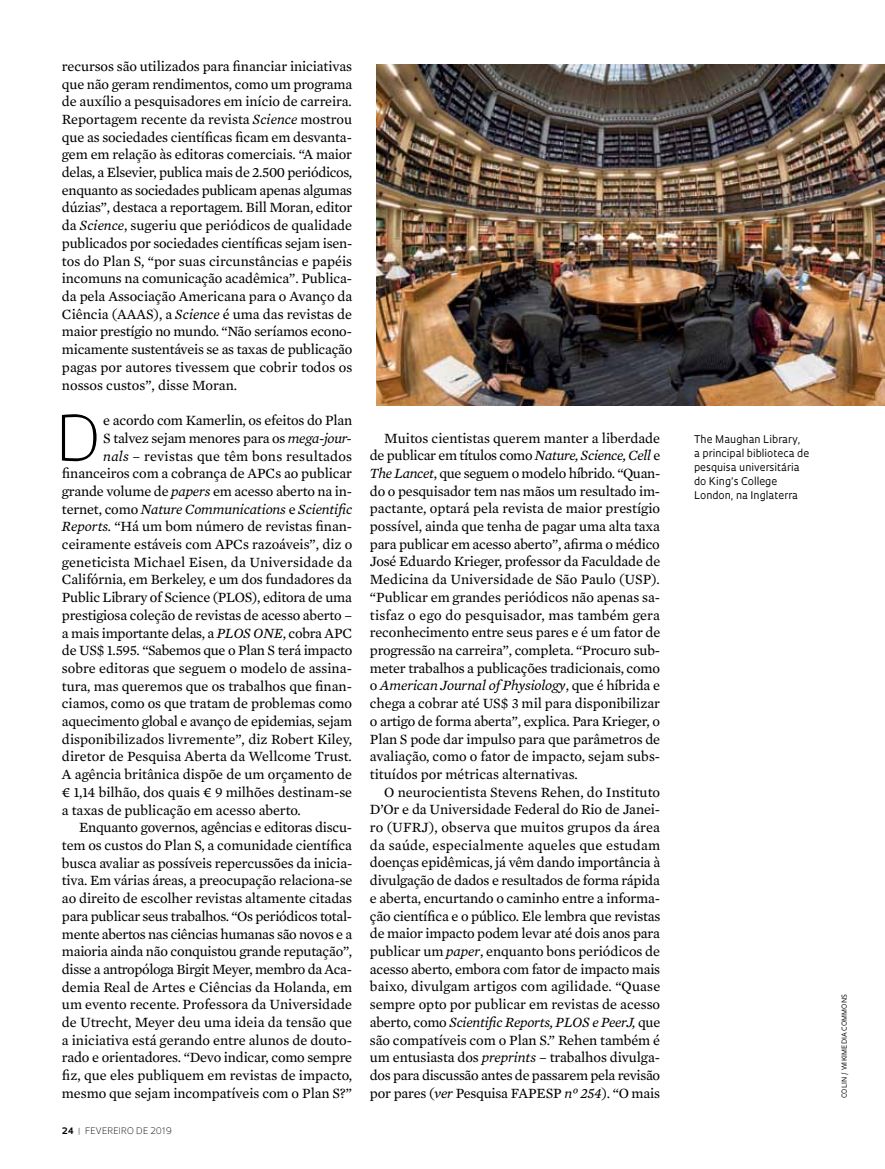
<style>
.page{position:relative;width:885px;height:1169px;background:#fff}
.page>*{position:absolute;margin:0;border:0;box-sizing:border-box;transform-origin:0 0}
.t1{font:300 60.45px "Oculum";color:#000}
.t2{font:14.4px/17.7px "Mercury Text G2";letter-spacing:-.01em;color:#000;text-align:justify}
.t3{font:italic 14.4px "Mercury Text G2";letter-spacing:-.01em;color:#000}
.t4{font:14.4px "Mercury Text G2";letter-spacing:.01em;color:#000}
.t5{font:14.4px "Mercury Text G2";letter-spacing:.015em;color:#000}
.t6{font:10.35px/14.1px "Oculum";color:#000}
.t7{font:300 8.7px "Oculum";letter-spacing:.015em;color:#000}
.t8{font:6.75px "Oculum";letter-spacing:.02em;color:#000}
.s1{font-style:italic}
.s2{font-style:normal}
.s3{font-weight:700}
.s4{font-weight:700;color:#939598}
</style>
<div class="page">
<img style="left:376px;top:64px;width:509px;height:341px">
<p class="t2" style="left:62px;top:56px;width:292px">recursos são utilizados para financiar iniciativas que não geram rendimentos, como um programa de auxílio a pesquisadores em início de carreira.<br>Reportagem recente da revista <span class="s1">Science</span> mostrou que as sociedades científicas ficam em desvanta&shy;gem em relação às editoras comerciais. “A maior delas, a Elsevier, publica mais de 2.500 periódicos, enquanto as sociedades publicam apenas algumas dúzias”, destaca a reportagem. Bill Moran, editor da <span class="s1">Science</span>, sugeriu que periódicos de qualidade publicados por sociedades científicas sejam isen&shy;tos do Plan S, “por suas circunstâncias e papéis incomuns na comunicação acadêmica”. Publica&shy;da pela Associação Americana para o Avanço da Ciência (AAAS), a <span class="s1">Science</span> é uma das revistas de maior prestígio no mundo. “Não seríamos econo&shy;micamente sustentáveis se as taxas de publicação pagas por autores tivessem que cobrir todos os nossos custos”, disse Moran.</p>
<h1 class="t1" style="left:56px;top:396px;width:47px">D</h1>
<p class="t2" style="left:103px;top:411px;width:250px">e acordo com Kamerlin, os efeitos do Plan</p>
<p class="t2" style="left:103px;top:428px;width:250px">S talvez sejam menores para os <span class="s1">mega-jour-</span></p>
<p class="t5" style="left:103px;top:445px;width:250px"><span class="s1">nals</span> – revistas que têm bons resultados</p>
<p class="t2" style="left:62px;top:464px;width:292px">financeiros com a cobrança de APCs ao publicar</p>
<p class="t2" style="left:62px;top:481px;width:292px">grande volume de <span class="s1">papers</span> em acesso aberto na in-</p>
<p class="t3" style="left:62px;top:498px;width:292px"><span class="s2">ternet, como</span> Nature Communications <span class="s2">e</span> Scientific</p>
<p class="t2" style="left:62px;top:517px;width:292px"><span class="s1">Reports.</span> “Há um bom número de revistas finan-</p>
<p class="t2" style="left:62px;top:534px;width:292px">ceiramente estáveis com APCs razoáveis”, diz o</p>
<p class="t4" style="left:62px;top:551px;width:292px">geneticista Michael Eisen, da Universidade da</p>
<p class="t2" style="left:62px;top:570px;width:292px">Califórnia, em Berkeley, e um dos fundadores da</p>
<p class="t2" style="left:62px;top:587px;width:291px">Public Library of Science (PLOS), editora de uma</p>
<p class="t2" style="left:62px;top:605px;width:292px">prestigiosa coleção de revistas de acesso aberto –</p>
<p class="t2" style="left:62px;top:623px;width:292px">a mais importante delas, a <span class="s1">PLOS ONE</span>, cobra APC</p>
<p class="t2" style="left:62px;top:641px;width:292px">de US$ 1.595. “Sabemos que o Plan S terá impacto</p>
<p class="t2" style="left:62px;top:658px;width:292px">sobre editoras que seguem o modelo de assina-</p>
<p class="t2" style="left:62px;top:676px;width:292px">tura, mas queremos que os trabalhos que finan-</p>
<p class="t2" style="left:62px;top:694px;width:292px">ciamos, como os que tratam de problemas como</p>
<p class="t2" style="left:62px;top:711px;width:292px">aquecimento global e avanço de epidemias, sejam</p>
<p class="t2" style="left:62px;top:729px;width:292px">disponibilizados livremente”, diz Robert Kiley,</p>
<p class="t2" style="left:62px;top:747px;width:292px">diretor de Pesquisa Aberta da Wellcome Trust.</p>
<p class="t2" style="left:62px;top:764px;width:292px">A agência britânica dispõe de um orçamento de</p>
<p class="t2" style="left:62px;top:782px;width:292px">€ 1,14 bilhão, dos quais € 9 milhões destinam-se</p>
<p class="t2" style="left:62px;top:800px;width:241px">a taxas de publicação em acesso aberto.</p>
<p class="t2" style="left:79px;top:818px;width:275px">Enquanto governos, agências e editoras discu-</p>
<p class="t2" style="left:62px;top:835px;width:292px">tem os custos do Plan S, a comunidade científica</p>
<p class="t2" style="left:62px;top:853px;width:292px">busca avaliar as possíveis repercussões da inicia-</p>
<p class="t2" style="left:62px;top:871px;width:292px">tiva. Em várias áreas, a preocupação relaciona-se</p>
<p class="t2" style="left:62px;top:888px;width:292px">ao direito de escolher revistas altamente citadas</p>
<p class="t2" style="left:62px;top:906px;width:292px">para publicar seus trabalhos. “Os periódicos total-</p>
<p class="t2" style="left:62px;top:924px;width:292px">mente abertos nas ciências humanas são novos e a</p>
<p class="t2" style="left:62px;top:941px;width:292px">maioria ainda não conquistou grande reputação”,</p>
<p class="t2" style="left:62px;top:959px;width:292px">disse a antropóloga Birgit Meyer, membro da Aca-</p>
<p class="t2" style="left:62px;top:977px;width:292px">demia Real de Artes e Ciências da Holanda, em</p>
<p class="t2" style="left:62px;top:995px;width:292px">um evento recente. Professora da Universidade</p>
<p class="t2" style="left:62px;top:1012px;width:292px">de Utrecht, Meyer deu uma ideia da tensão que</p>
<p class="t2" style="left:62px;top:1030px;width:292px">a iniciativa está gerando entre alunos de douto-</p>
<p class="t2" style="left:62px;top:1048px;width:292px">rado e orientadores. “Devo indicar, como sempre</p>
<p class="t2" style="left:62px;top:1065px;width:292px">fiz, que eles publiquem em revistas de impacto,</p>
<p class="t2" style="left:62px;top:1083px;width:292px">mesmo que sejam incompatíveis com o Plan S?”</p>
<p class="t7" style="left:62px;top:1124px;width:112px"><span class="s3">24</span> <span class="s4">|</span> FEVEREIRO DE 2019</p>
<p class="t2" style="left:370px;top:428px;width:292px;text-indent:14px">Muitos cientistas querem manter a liberdade de publicar em títulos como <span class="s1">Nature, Science, Cell</span> e <span class="s1">The Lancet</span>, que seguem o modelo híbrido. “Quan&shy;do o pesquisador tem nas mãos um resultado im&shy;pactante, optará pela revista de maior prestígio possível, ainda que tenha de pagar uma alta taxa para publicar em acesso aberto”, afirma o médico José Eduardo Krieger, professor da Faculdade de Medicina da Universidade de São Paulo (USP). “Publicar em grandes periódicos não apenas sa&shy;tisfaz o ego do pesquisador, mas também gera reconhecimento entre seus pares e é um fator de progressão na carreira”, completa. “Procuro sub&shy;meter trabalhos a publicações tradicionais, como o <span class="s1">American Journal of Physiology</span>, que é híbrida e chega a cobrar até US$ 3 mil para disponibilizar o artigo de forma aberta”, explica. Para Krieger, o Plan S pode dar impulso para que parâmetros de avaliação, como o fator de impacto, sejam subs&shy;tituídos por métricas alternativas.</p>
<p class="t2" style="left:370px;top:782px;width:292px;text-indent:14px">O neurocientista Stevens Rehen, do Instituto D’Or e da Universidade Federal do Rio de Janei&shy;ro (UFRJ), observa que muitos grupos da área da saúde, especialmente aqueles que estudam doenças epidêmicas, já vêm dando importância à divulgação de dados e resultados de forma rápida e aberta, encurtando o caminho entre a informa&shy;ção científica e o público. Ele lembra que revistas de maior impacto podem levar até dois anos para publicar um <span class="s1">paper</span>, enquanto bons periódicos de acesso aberto, embora com fator de impacto mais baixo, divulgam artigos com agilidade. “Quase sempre opto por publicar em revistas de acesso aberto, como <span class="s1">Scientific Reports, PLOS e PeerJ,</span> que são compatíveis com o Plan S.” Rehen também é um entusiasta dos <span class="s1">preprints</span> – trabalhos divulga&shy;dos para discussão antes de passarem pela revisão por pares (<span class="s1">ver</span> Pesquisa FAPESP <span class="s1">nº 254</span>). “O mais</p>
<p class="t6" style="left:694px;top:431px;width:117px">The Maughan Library,<br>a principal biblioteca de pesquisa universitária do King’s College<br>London, na I nglaterra</p>
<p class="t8" style="left:840px;top:1098px;width:105px;rotate:-90deg">colin / wikimedia commons</p>
</div>
